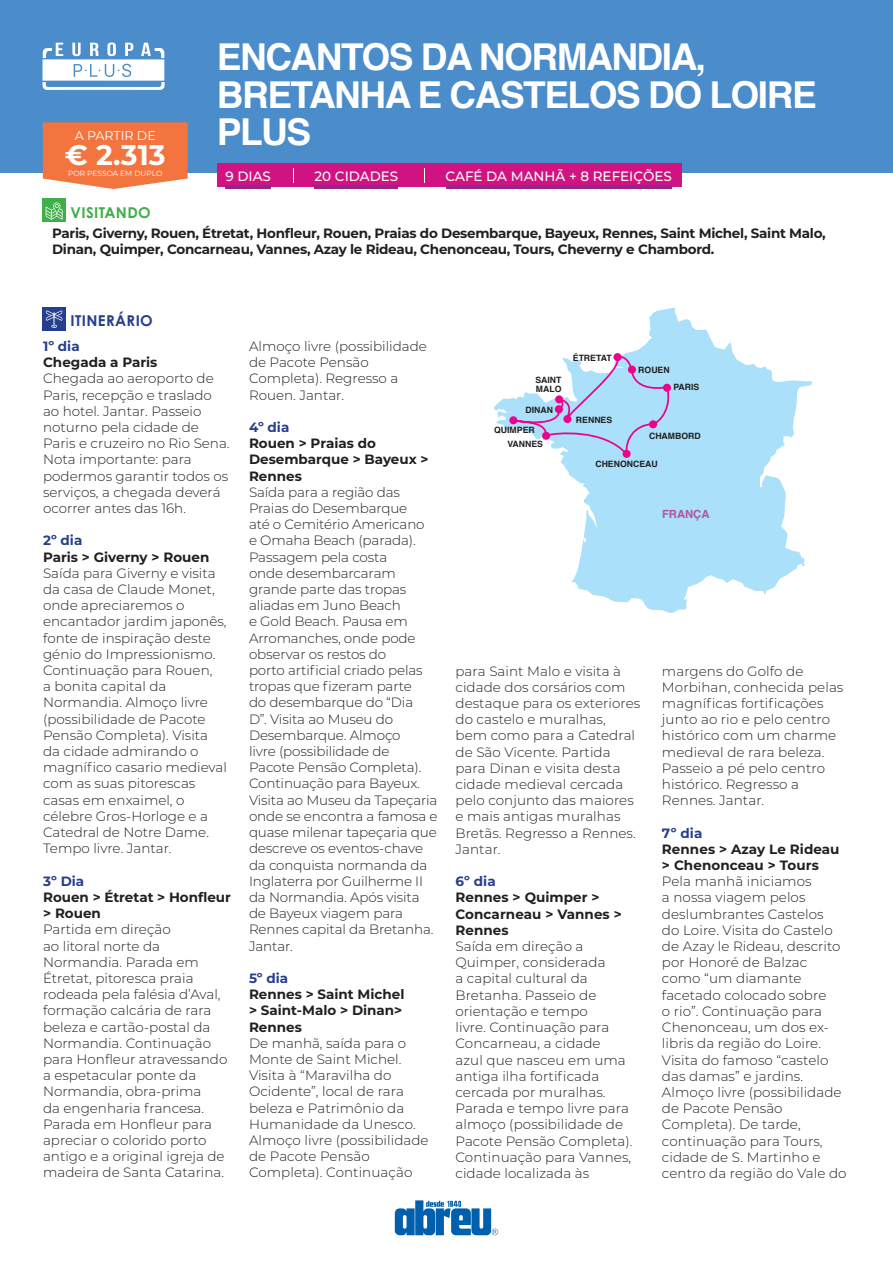
<style>
.page{position:relative;width:893px;height:1263px;background:#fff}
.page>*{position:absolute;margin:0;border:0;box-sizing:border-box;transform-origin:0 0}
.t1{font:700 37.05px/37.5px "Helvetica";letter-spacing:-.04em;color:#fff}
.t2{font:700 28.35px "Montserrat";color:#fff}
.t3{font:700 15px "Century Gothic Std";letter-spacing:.025em;color:#253f8e}
.t4{font:700 15px "Century Gothic Std";letter-spacing:.025em;color:#40ae49}
.t5{font:300 13.5px/16.2px "Montserrat";color:#231f20}
.t6{font:700 13.5px/16.2px "Montserrat";letter-spacing:-.01em;color:#231f20}
.t7{font:500 13.5px "Montserrat";color:#fff}
.t8{font:700 13.5px "Montserrat";color:#253f8e}
.t9{font:12.6px "Montserrat";color:#fff}
.t10{font:700 11.25px "Helvetica";color:#b254a1}
.t11{font:700 8.7px/14px "Helvetica";color:#231f20}
.t12{font:7.5px "Montserrat";color:#fff}
</style>
<div class="page">
<svg style="left:494px;top:307px;width:318px;height:306px;fill:#aae0f9"></svg>
<svg style="left:511px;top:355px;width:161px;height:104px"></svg>
<div style="left:0;top:0;width:893px;height:172px;background:#4b8cca"></div>
<div style="left:43px;top:198px;width:23px;height:23px;background:#40ae49"></div>
<div style="left:43px;top:307px;width:23px;height:24px;background:#253f8e"></div>
<svg style="left:46px;top:202px;width:17px;height:18px"></svg>
<svg style="left:46px;top:310px;width:17px;height:18px"></svg>
<div style="left:217px;top:164px;width:465px;height:23px;background:#d11381"></div>
<hr style="left:225px;top:185px;width:45px;height:4px;background:#95258b">
<hr style="left:314px;top:185px;width:84px;height:4px;background:#95258b">
<hr style="left:447px;top:185px;width:225px;height:4px;background:#95258b">
<svg style="left:293px;top:168px;width:1px;height:15px"></svg>
<svg style="left:424px;top:168px;width:1px;height:15px"></svg>
<svg style="left:43px;top:122px;width:145px;height:67px;background:#f27f4f"></svg>
<svg style="left:395px;top:1200px;width:103px;height:35px"></svg>
<svg style="left:42px;top:42px;width:123px;height:48px"></svg>
<p class="t9" style="left:75px;top:127px;width:83px">A PARTIR DE</p>
<h2 class="t2" style="left:65px;top:135px;width:102px">€ 2.313</h2>
<p class="t12" style="left:68px;top:169px;width:96px">POR PESSOA EM DUPLO</p>
<p class="t4" style="left:71px;top:203px;width:82px">VISITANDO</p>
<h1 class="t1" style="left:217px;top:39px;width:601px">ENCANTOS DA NORMANDIA,<br>BRETANHA E CASTELOS DO LOIRE<br>PLUS</h1>
<p class="t7" style="left:225px;top:166px;width:47px">9 DIAS</p>
<p class="t7" style="left:315px;top:166px;width:85px">20 CIDADES</p>
<p class="t7" style="left:446px;top:166px;width:228px">CAFÉ DA MANHÃ + 8 REFEIÇÕES</p>
<p class="t6" style="left:52px;top:224px;width:775px">Paris, Giverny, Rouen, Étretat, Honfleur, Rouen, Praias do Desembarque, Bayeux, Rennes, Saint Michel, Saint Malo,<br>Dinan, Quimper, Concarneau, Vannes, Azay le Rideau, Chenonceau, Tours, Cheverny e Chambord.</p>
<p class="t3" style="left:71px;top:311px;width:84px">ITINERÁRIO</p>
<p class="t8" style="left:43px;top:336px;width:38px">1º dia</p>
<p class="t6" style="left:43px;top:354px;width:116px">Chegada a Paris</p>
<p class="t5" style="left:43px;top:370px;width:188px">Chegada ao aeroporto de<br>Paris, recepção e traslado ao hotel. Jantar. Passeio noturno pela cidade de<br>Paris e cruzeiro no Rio Sena.<br>Nota importante: para podermos garantir todos os serviços, a chegada deverá ocorrer antes das 16h.</p>
<p class="t8" style="left:43px;top:531px;width:41px">2º dia</p>
<p class="t6" style="left:43px;top:548px;width:168px">Paris &gt; Giverny &gt; Rouen</p>
<p class="t5" style="left:43px;top:564px;width:185px">Saída para Giverny e visita da casa de Claude Monet, onde apreciaremos o encantador jardim japonês, fonte de inspiração deste génio do Impressionismo.<br>Continuação para Rouen,<br>a bonita capital da<br>Normandia. Almoço livre (possibilidade de Pacote<br>Pensão Completa). Visita da cidade admirando o magnífico casario medieval com as suas pitorescas casas em enxaimel, o célebre Gros-Horloge e a<br>Catedral de Notre Dame.<br>Tempo livre. Jantar.</p>
<p class="t8" style="left:43px;top:871px;width:43px">3º Dia</p>
<p class="t6" style="left:43px;top:888px;width:189px">Rouen &gt; Étretat &gt; Honfleur &gt; Rouen</p>
<p class="t5" style="left:43px;top:921px;width:186px">Partida em direção<br>ao litoral norte da<br>Normandia. Parada em<br>Étretat, pitoresca praia rodeada pela falésia d’Aval, formação calcária de rara beleza e cartão-postal da<br>Normandia. Continuação para Honfleur atravessando a espetacular ponte da<br>Normandia, obra-prima<br>da engenharia francesa.<br>Parada em Honfleur para apreciar o colorido porto antigo e a original igreja de madeira de Santa Catarina.</p>
<p class="t5" style="left:249px;top:338px;width:179px">Almoço livre (possibilidade de Pacote Pensão<br>Completa). Regresso a<br>Rouen. Jantar.</p>
<p class="t8" style="left:249px;top:417px;width:42px">4º dia</p>
<p class="t6" style="left:249px;top:435px;width:181px">Rouen &gt; Praias do<br>Desembarque &gt; Bayeux &gt;<br>Rennes</p>
<p class="t5" style="left:249px;top:483px;width:190px">Saída para a região das<br>Praias do Desembarque<br>até o Cemitério Americano<br>e Omaha Beach (parada).<br>Passagem pela costa<br>onde desembarcaram grande parte das tropas aliadas em Juno Beach<br>e Gold Beach. Pausa em<br>Arromanches, onde pode observar os restos do<br>porto artificial criado pelas tropas que fizeram parte<br>do desembarque do “Dia<br>D”. Visita ao Museu do<br>Desembarque. Almoço<br>livre (possibilidade de<br>Pacote Pensão Completa).<br>Continuação para Bayeux.<br>Visita ao Museu da Tapeçaria onde se encontra a famosa e quase milenar tapeçaria que descreve os eventos-chave da conquista normanda da<br>Inglaterra por Guilherme II da Normandia. Após visita de Bayeux viagem para<br>Rennes capital da Bretanha.<br>Jantar.</p>
<p class="t8" style="left:249px;top:968px;width:41px">5º dia</p>
<p class="t6" style="left:249px;top:985px;width:157px">Rennes &gt; Saint Michel &gt; Saint-Malo &gt; Dinan&gt;<br>Rennes</p>
<p class="t5" style="left:249px;top:1034px;width:181px">De manhã, saída para o<br>Monte de Saint Michel.<br>Visita à “Maravilha do<br>Ocidente”, local de rara beleza e Patrimônio da<br>Humanidade da Unesco.<br>Almoço livre (possibilidade de Pacote Pensão<br>Completa). Continuação</p>
<p class="t11" style="left:535px;top:376px;width:28px;line-height:8.9px">SAINT<br>MALO</p>
<p class="t11" style="left:525px;top:403px;width:29px">DINAN</p>
<p class="t11" style="left:507px;top:423px;width:37px;text-indent:-13px">QUIMPER<br>VANNES</p>
<p class="t11" style="left:573px;top:351px;width:40px">ÉTRETAT</p>
<p class="t11" style="left:576px;top:413px;width:38px">RENNES</p>
<p class="t11" style="left:638px;top:363px;width:33px">ROUEN</p>
<p class="t11" style="left:673px;top:380px;width:27px">PARIS</p>
<p class="t11" style="left:649px;top:429px;width:53px">CHAMBORD</p>
<p class="t11" style="left:595px;top:457px;width:64px">CHENONCEAU</p>
<p class="t10" style="left:662px;top:505px;width:49px">FRANÇA</p>
<p class="t5" style="left:455px;top:662px;width:186px">para Saint Malo e visita à cidade dos corsários com destaque para os exteriores do castelo e muralhas, bem como para a Catedral de São Vicente. Partida para Dinan e visita desta cidade medieval cercada pelo conjunto das maiores e mais antigas muralhas<br>Bretãs. Regresso a Rennes.<br>Jantar.</p>
<p class="t8" style="left:455px;top:872px;width:42px">6º dia</p>
<p class="t6" style="left:455px;top:889px;width:168px">Rennes &gt; Quimper &gt;<br>Concarneau &gt; Vannes &gt;<br>Rennes</p>
<p class="t5" style="left:455px;top:938px;width:179px">Saída em direção a<br>Quimper, considerada<br>a capital cultural da<br>Bretanha. Passeio de orientação e tempo<br>livre. Continuação para<br>Concarneau, a cidade<br>azul que nasceu em uma antiga ilha fortificada cercada por muralhas.<br>Parada e tempo livre para almoço (possibilidade de<br>Pacote Pensão Completa).<br>Continuação para Vannes, cidade localizada às</p>
<p class="t5" style="left:662px;top:662px;width:183px">margens do Golfo de<br>Morbihan, conhecida pelas magníficas fortificações junto ao rio e pelo centro histórico com um charme medieval de rara beleza.<br>Passeio a pé pelo centro histórico. Regresso a<br>Rennes. Jantar.</p>
<p class="t8" style="left:662px;top:823px;width:42px">7º dia</p>
<p class="t6" style="left:662px;top:840px;width:179px">Rennes &gt; Azay Le Rideau &gt; Chenonceau &gt; Tours</p>
<p class="t5" style="left:662px;top:873px;width:186px">Pela manhã iniciamos<br>a nossa viagem pelos deslumbrantes Castelos<br>do Loire. Visita do Castelo de Azay le Rideau, descrito por Honoré de Balzac como “um diamante facetado colocado sobre<br>o rio”. Continuação para<br>Chenonceau, um dos ex&shy;libris da região do Loire.<br>Visita do famoso “castelo das damas” e jardins.<br>Almoço livre (possibilidade de Pacote Pensão<br>Completa). De tarde, continuação para Tours, cidade de S. Martinho e centro da região do Vale do</p>
</div>
